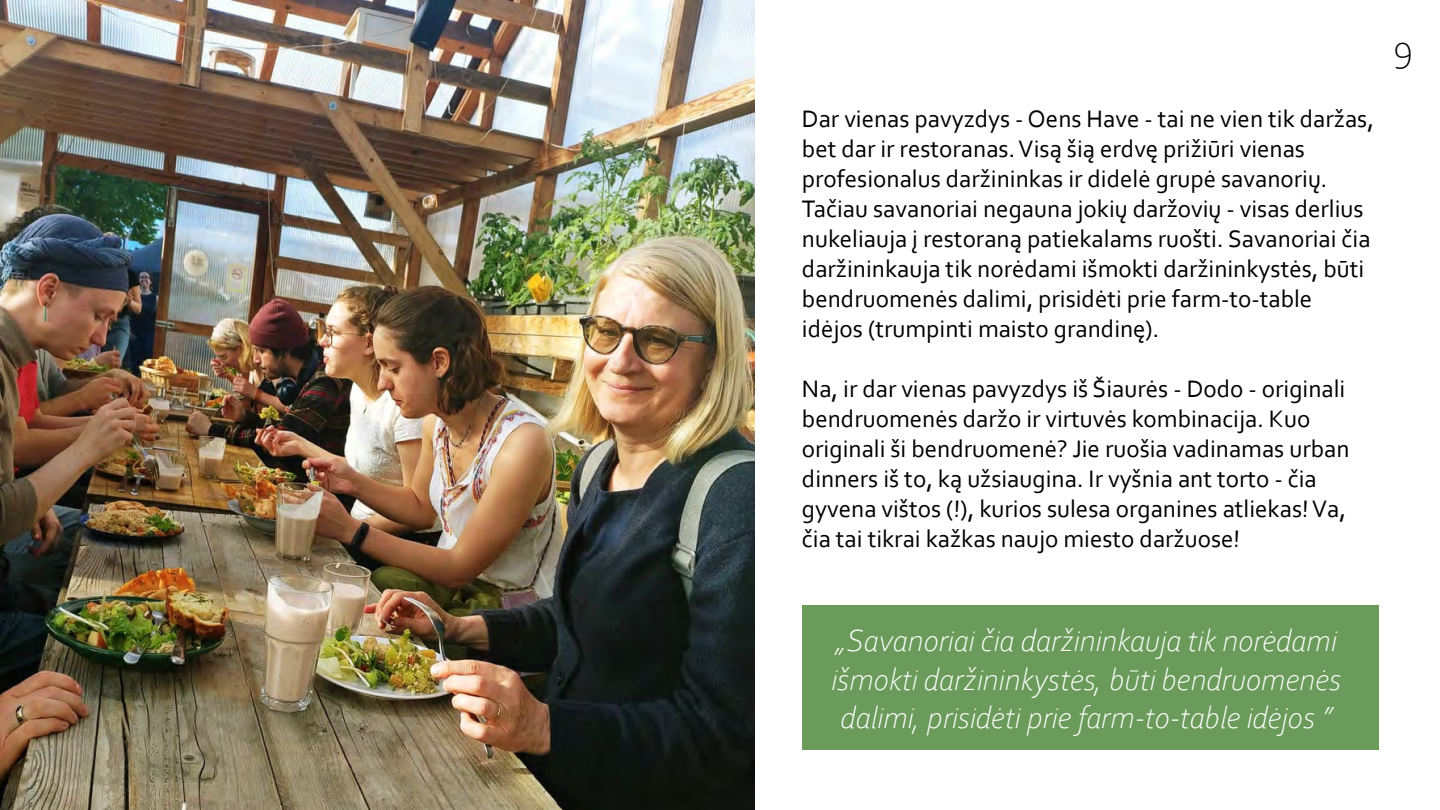
<style>
.page{position:relative;width:1440px;height:810px;background:#fff}
.page>*{position:absolute;margin:0;border:0;box-sizing:border-box;transform-origin:0 0}
.t1{font:300 39.2px "Corbel";color:#000}
.t2{font:italic 300 32px/38.4px "Corbel";color:#fff}
.t3{font:25px/30px "Corbel";color:#000}
</style>
<div class="page">
<div style="left:802px;top:605px;width:576px;height:145px;background:#6a9b5b"></div>
<img style="left:0;top:0;width:755px;height:810px">
<p class="t3" style="left:802px;top:103px;width:574px">Dar vienas pavyzdys - Oens Have - tai ne vien tik daržas, bet dar ir restoranas. Visą šią erdvę prižiūri vienas profesionalus daržininkas ir didelė grupė savanorių.<br>Tačiau savanoriai negauna jokių daržovių - visas derlius nukeliauja į restoraną patiekalams ruošti. Savanoriai čia daržininkauja tik norėdami išmokti daržininkystės, būti bendruomenės dalimi, prisidėti prie farm-to-table idėjos (trumpinti maisto grandinę).</p>
<p class="t3" style="left:802px;top:373px;width:549px">Na, ir dar vienas pavyzdys iš Šiaurės - Dodo - originali bendruomenės daržo ir virtuvės kombinacija. Kuo originali ši bendruomenė? Jie ruošia vadinamas urban dinners iš to, ką užsiaugina. Ir vyšnia ant torto - čia gyvena vištos (!), kurios sulesa organines atliekas! Va, čia tai tikrai kažkas naujo miesto daržuose!</p>
<h1 class="t1" style="left:1394px;top:23px;width:21px">9</h1>
<p class="t2" style="left:831px;top:620px;width:511px">„Savanoriai čia daržininkauja tik norėdami išmokti daržininkystės, būti bendruomenės dalimi, prisidėti prie farm-to-table idėjos ”</p>
</div>
